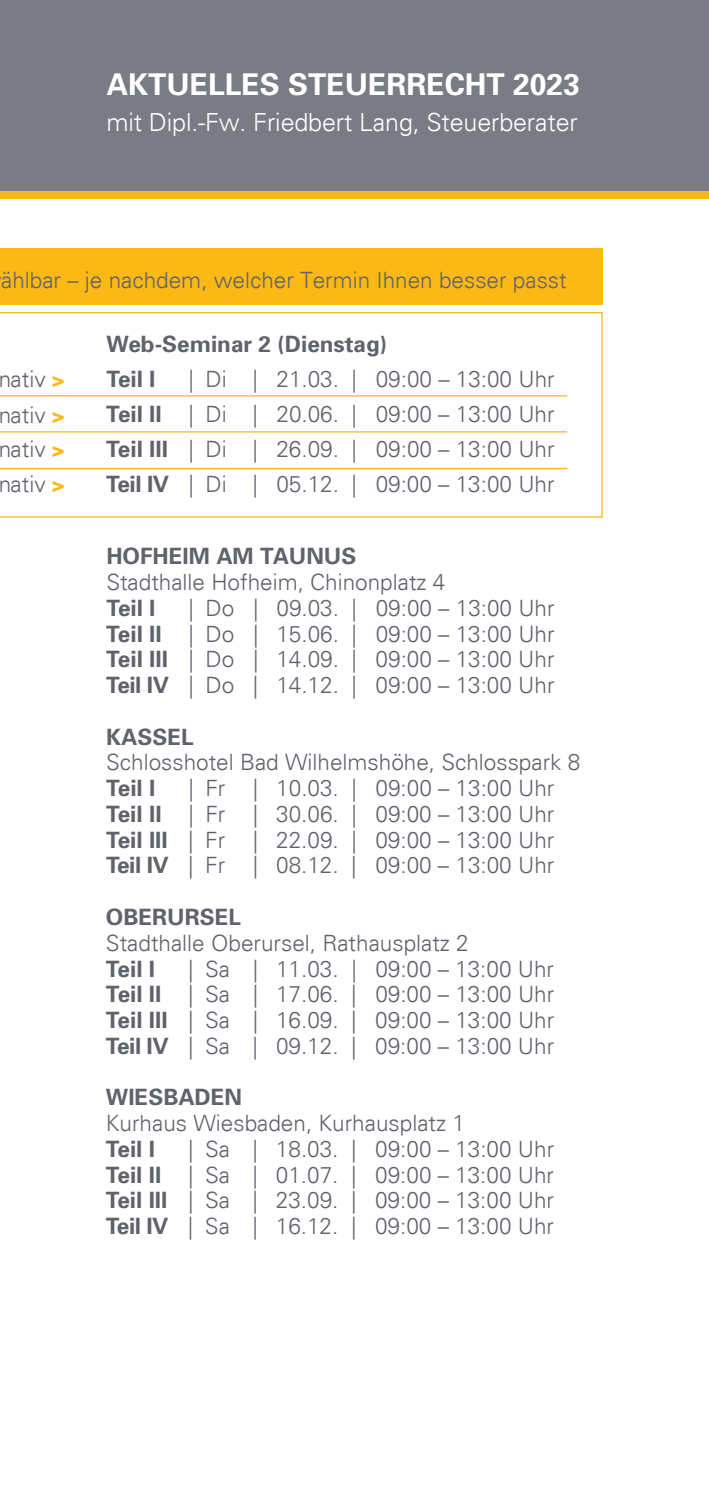
<style>
.page{position:relative;width:709px;height:1489px;background:#fff}
.page>*{position:absolute;margin:0;border:0;box-sizing:border-box;transform-origin:0 0}
.t1{font:700 30px "Univers";color:#fff}
.t2{font:300 25px "Univers";letter-spacing:-.005em;color:#fff}
.t3{font:300 22.5px/25.8px "Univers";color:#60626c;text-align:justify}
.t4{font:700 22.5px "Univers";color:#60626c}
.s1{font-weight:700;color:#fcb814}
.s2{font-weight:700}
</style>
<div class="page">
<div style="left:0;top:0;width:709px;height:191px;background:#797b85"></div>
<div style="left:0;top:191px;width:709px;height:7px;background:#fcb814"></div>
<div style="left:0;top:248px;width:602px;height:57px;background:#fcb814"></div>
<svg style="left:0;top:312px;width:603px;height:206px"></svg>
<hr style="left:0;top:395px;width:567px;height:1px;background:#fcb814">
<hr style="left:0;top:431px;width:567px;height:1px;background:#fcb814">
<hr style="left:0;top:468px;width:567px;height:1px;background:#fcb814">
<h1 class="t1" style="left:106px;top:65px;width:475px">AKTUELLES STEUERRECHT 2023</h1>
<p class="t2" style="left:106px;top:107px;width:473px">mit Dipl.-Fw. Friedbert Lang, Steuerberater</p>
<p class="t3" style="left:1px;top:267px;width:567px">ählbar – je nachdem, welcher Termin Ihnen besser passt</p>
<p class="t3" style="left:-2px;top:361px;width:68px;line-height:35px">nativ <span class="s1">&gt; </span>nativ <span class="s1">&gt; </span>nativ <span class="s1">&gt; </span>nativ <span class="s1">&gt;</span></p>
<p class="t4" style="left:106px;top:329px;width:282px">Web-Seminar 2 (Dienstag)</p>
<p class="t3" style="left:106px;top:361px;width:450px;line-height:35px;text-indent:83px">| Di | 21.03. | 09:00 – 13:00 Uhr <span class="s2">Teil II</span> | Di | 20.06. | 09:00 – 13:00 Uhr <span class="s2">Teil III</span> | Di | 26.09. | 09:00 – 13:00 Uhr <span class="s2">Teil IV</span> | Di | 05.12. | 09:00 – 13:00 Uhr</p>
<p class="t4" style="left:106px;top:364px;width:51px">Teil I</p>
<p class="t4" style="left:106px;top:542px;width:252px">HOFHEIM AM TAUNUS</p>
<p class="t3" style="left:106px;top:569px;width:340px">Stadthalle Hofheim, Chinonplatz 4</p>
<p class="t4" style="left:106px;top:593px;width:51px">Teil I</p>
<p class="t3" style="left:106px;top:595px;width:450px;text-indent:83px">| Do | 09.03. | 09:00 – 13:00 Uhr <span class="s2">Teil II</span> | Do | 15.06. | 09:00 – 13:00 Uhr <span class="s2">Teil III</span> | Do | 14.09. | 09:00 – 13:00 Uhr <span class="s2">Teil IV</span> | Do | 14.12. | 09:00 – 13:00 Uhr</p>
<p class="t4" style="left:106px;top:722px;width:89px">KASSEL</p>
<p class="t3" style="left:106px;top:749px;width:475px">Schlosshotel Bad Wilhelmshöhe, Schlosspark 8</p>
<p class="t4" style="left:106px;top:773px;width:51px">Teil I</p>
<p class="t3" style="left:106px;top:775px;width:450px;text-indent:83px">| Fr | 10.03. | 09:00 – 13:00 Uhr <span class="s2">Teil II</span> | Fr | 30.06. | 09:00 – 13:00 Uhr <span class="s2">Teil III</span> | Fr | 22.09. | 09:00 – 13:00 Uhr <span class="s2">Teil IV</span> | Fr | 08.12. | 09:00 – 13:00 Uhr</p>
<p class="t4" style="left:106px;top:902px;width:137px">OBERURSEL</p>
<p class="t3" style="left:106px;top:929px;width:364px">Stadthalle Oberursel, Rathausplatz 2</p>
<p class="t4" style="left:106px;top:954px;width:51px">Teil I</p>
<p class="t3" style="left:106px;top:955px;width:450px;text-indent:83px">| Sa | 11.03. | 09:00 – 13:00 Uhr <span class="s2">Teil II</span> | Sa | 17.06. | 09:00 – 13:00 Uhr <span class="s2">Teil III</span> | Sa | 16.09. | 09:00 – 13:00 Uhr <span class="s2">Teil IV</span> | Sa | 09.12. | 09:00 – 13:00 Uhr</p>
<p class="t4" style="left:106px;top:1082px;width:138px">WIESBADEN</p>
<p class="t3" style="left:106px;top:1110px;width:360px">Kurhaus Wiesbaden, Kurhausplatz 1</p>
<p class="t4" style="left:106px;top:1134px;width:51px">Teil I</p>
<p class="t3" style="left:106px;top:1135px;width:450px;text-indent:83px">| Sa | 18.03. | 09:00 – 13:00 Uhr <span class="s2">Teil II</span> | Sa | 01.07. | 09:00 – 13:00 Uhr <span class="s2">Teil III</span> | Sa | 23.09. | 09:00 – 13:00 Uhr <span class="s2">Teil IV</span> | Sa | 16.12. | 09:00 – 13:00 Uhr</p>
</div>
